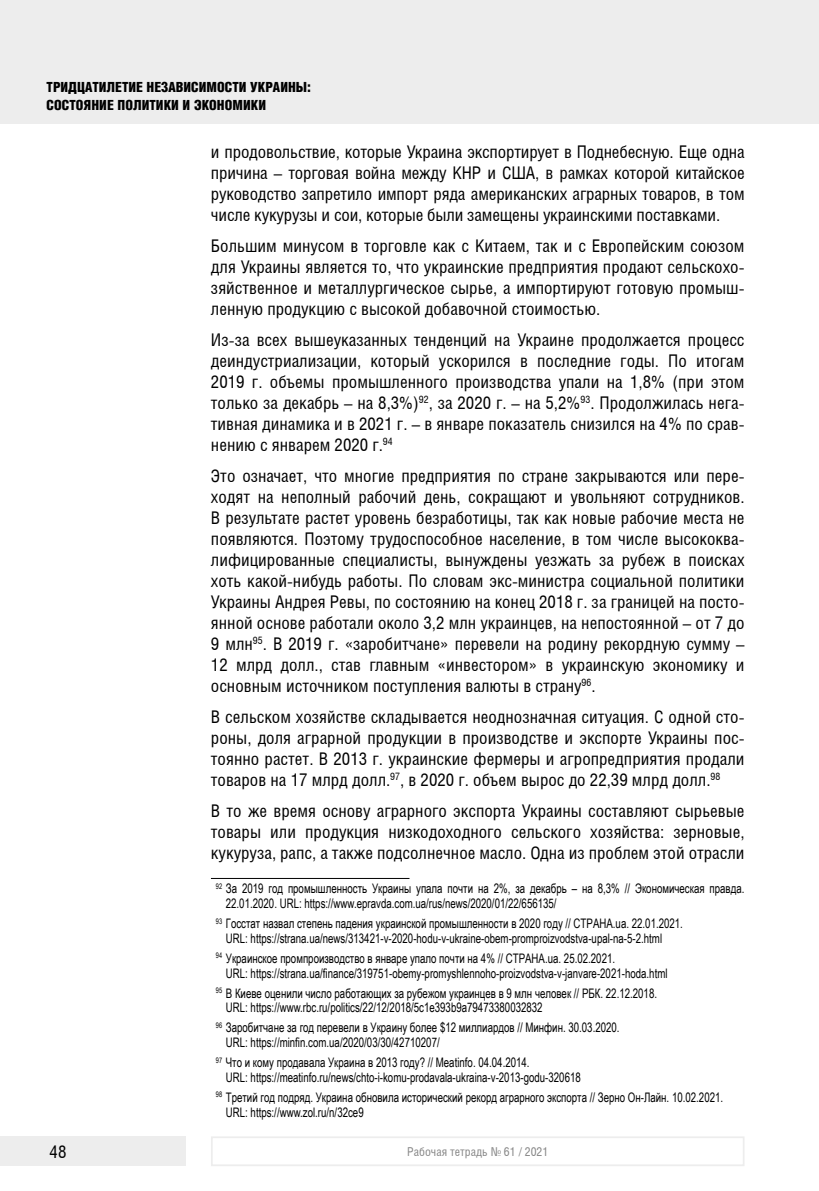
<style>
.page{position:relative;width:819px;height:1191px;background:#fff}
.page>*{position:absolute;margin:0;border:0;box-sizing:border-box;transform-origin:0 0}
.t1{font:17.5px/21px "Helios Cond";color:#000;text-align:justify}
.t2{font:900 14px/17.5px "Helios Cond";color:#000}
.t3{font:13.12px/14.9px "Arial Narrow";color:#000;scale:.9 1}
.t4{font:12.25px "Helios Cond";color:#878787}
</style>
<div class="page">
<div style="left:0;top:0;width:819px;height:124px;background:#ededed"></div>
<div style="left:0;top:1136px;width:186px;height:30px;background:#ededed"></div>
<div style="left:211px;top:1136px;width:533px;height:30px;border:2px solid #ededed"></div>
<hr style="left:211px;top:878px;width:198px;height:1px;background:#000">
<p class="t2" style="left:47px;top:79px;width:266px">ТРИДЦАТИЛЕТИЕ НЕЗАВИСИМОСТИ УКРАИНЫ:<br>СОСТОЯНИЕ ПОЛИТИКИ И ЭКОНОМИКИ</p>
<p class="t1" style="left:211px;top:141px;width:535px">и продовольствие, которые Украина экспортирует в Поднебесную. Еще одна причина – торговая война между КНР и США, в рамках которой китайское руководство запретило импорт ряда американских аграрных товаров, в том числе кукурузы и сои, которые были замещены украинскими поставками.</p>
<p class="t1" style="left:211px;top:235px;width:535px">Большим минусом в торговле как с Китаем, так и с Европейским союзом для Украины является то, что украинские предприятия продают сельскохо&shy;зяйственное и металлургическое сырье, а импортируют готовую промыш&shy;ленную продукцию с высокой добавочной стоимостью.</p>
<p class="t1" style="left:211px;top:329px;width:535px">Из-за всех вышеуказанных тенденций на Украине продолжается процесс деиндустриализации, который ускорился в последние годы. По итогам 2019 г. объемы промышленного производства упали на 1,8% (при этом только за декабрь – на 8,3%)<sup>92</sup>, за 2020 г. – на 5,2%<sup>93</sup>. Продолжилась нега&shy;тивная динамика и в 2021 г. – в январе показатель снизился на 4% по срав&shy;нению с январем 2020 г.<sup>94</sup></p>
<p class="t1" style="left:211px;top:464px;width:535px">Это означает, что многие предприятия по стране закрываются или пере&shy;ходят на неполный рабочий день, сокращают и увольняют сотрудников.<br>В результате растет уровень безработицы, так как новые рабочие места не появляются. Поэтому трудоспособное население, в том числе высококва&shy;лифицированные специалисты, вынуждены уезжать за рубеж в поисках хоть какой-нибудь работы. По словам экс-министра социальной политики Украины Андрея Ревы, по состоянию на конец 2018 г. за границей на посто&shy;янной основе работали около 3,2 млн украинцев, на непостоянной – от 7 до 9 млн<sup>95</sup>. В 2019 г. «заробитчане» перевели на родину рекордную сумму – 12 млрд долл., став главным «инвестором» в украинскую экономику и основным источником поступления валюты в страну<sup>96</sup>.</p>
<p class="t1" style="left:211px;top:705px;width:535px">В сельском хозяйстве складывается неоднозначная ситуация. С одной сто&shy;роны, доля аграрной продукции в производстве и экспорте Украины пос&shy;тоянно растет. В 2013 г. украинские фермеры и агропредприятия продали товаров на 17 млрд долл.<sup>97</sup>, в 2020 г. объем вырос до 22,39 млрд долл.<sup>98</sup></p>
<p class="t1" style="left:211px;top:799px;width:535px">В то же время основу аграрного экспорта Украины составляют сырьевые товары или продукция низкодоходного сельского хозяйства: зерновые, кукуруза, рапс, а также подсолнечное масло. Одна из проблем этой отрасли</p>
<p class="t3" style="left:226px;top:880px;width:577px;text-indent:-10px"><sup>92</sup> За 2019 год промышленность Украины упала почти на 2%, за декабрь – на 8,3% // Экономическая правда.<br>22.01.2020. URL: https://www.epravda.com.ua/rus/news/2020/01/22/656135/</p>
<p class="t3" style="left:226px;top:915px;width:509px;text-indent:-10px"><sup>93</sup> Госстат назвал степень падения украинской промышленности в 2020 году // СТРАНА.ua. 22.01.2021.<br>URL: https://strana.ua/news/313421-v-2020-hodu-v-ukraine-obem-promproizvodstva-upal-na-5-2.html</p>
<p class="t3" style="left:226px;top:950px;width:492px;text-indent:-10px"><sup>94</sup> Украинское промпроизводство в январе упало почти на 4% // СТРАНА.ua. 25.02.2021.<br>URL: https://strana.ua/finance/319751-obemy-promyshlennoho-proizvodstva-v-janvare-2021-hoda.html</p>
<p class="t3" style="left:226px;top:985px;width:480px;text-indent:-10px"><sup>95</sup> В Киеве оценили число работающих за рубежом украинцев в 9 млн человек // РБК. 22.12.2018.<br>URL: https://www.rbc.ru/politics/22/12/2018/5c1e393b9a79473380032832</p>
<p class="t3" style="left:226px;top:1019px;width:439px;text-indent:-10px"><sup>96</sup> Заробитчане за год перевели в Украину более $12 миллиардов // Минфин. 30.03.2020.<br>URL: https://minfin.com.ua/2020/03/30/42710207/</p>
<p class="t3" style="left:226px;top:1054px;width:396px;text-indent:-10px"><sup>97</sup> Что и кому продавала Украина в 2013 году? // Meatinfo. 04.04.2014.<br>URL: https://meatinfo.ru/news/chto-i-komu-prodavala-ukraina-v-2013-godu-320618</p>
<p class="t3" style="left:226px;top:1089px;width:554px;text-indent:-10px"><sup>98</sup> Третий год подряд. Украина обновила исторический рекорд аграрного экспорта // Зерно Он-Лайн. 10.02.2021.<br>URL: https://www.zol.ru/n/32ce9</p>
<p class="t1" style="left:50px;top:1141px;width:18px">48</p>
<p class="t4" style="left:407px;top:1144px;width:143px">Рабочая тетрадь № 61 / 2021</p>
</div>
